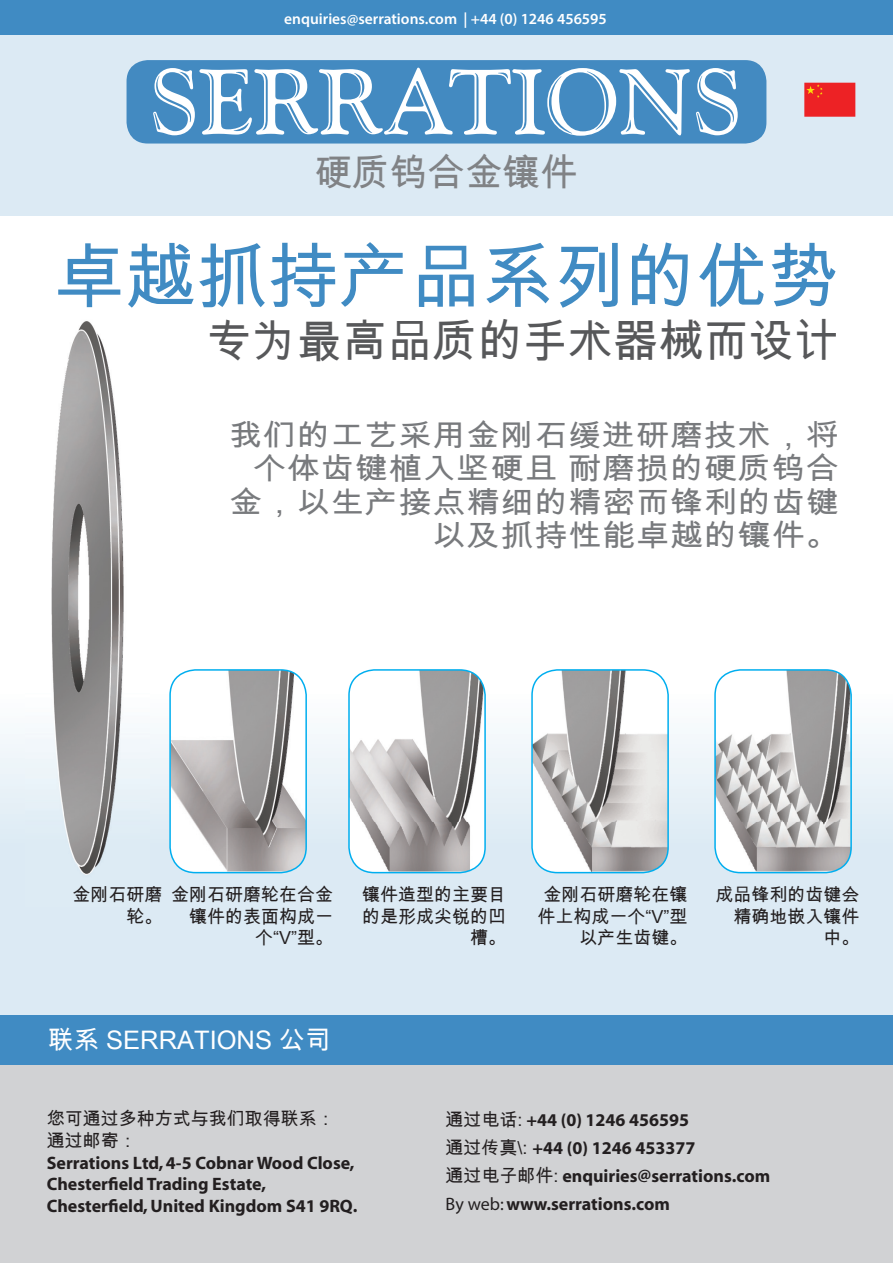
<style>
.page{position:relative;width:893px;height:1263px;background:#fff}
.page>*{position:absolute;margin:0;border:0;box-sizing:border-box;transform-origin:0 0}
.t1{font:71.4px "Arial Unicode MS";color:#408bc3}
.t2{font:45.15px "Arial Unicode MS";color:#57585a}
.t3{font:37.65px "Arial Unicode MS";color:#808285}
.t4{font:30.15px/33.5px "Arial Unicode MS";letter-spacing:.02em;color:#787a7d;text-align:right;scale:1.1 1}
.t5{font:25.5px "Arial Unicode MS";color:#fff}
.t6{font:700 18px/27.9px "Myriad";color:#231f20}
.t7{font:18px/21.6px "Arial Unicode MS";color:#231f20;text-align:right}
.t8{font:600 15.45px "Myriad Pro";color:#fff}
.s1{font-family:"Arial Unicode MS";font-weight:400}
.s2{font-weight:400}
</style>
<div class="page">
<svg style="left:0;top:669px;width:893px;height:346px;background:#e0ecf5"></svg>
<img style="left:26px;top:321px;width:123px;height:585px">
<img style="left:170px;top:670px;width:136px;height:203px">
<div style="left:169px;top:669px;width:138px;height:204px;border:2px solid #00aeef;border-radius:26px"></div>
<img style="left:349px;top:670px;width:136px;height:203px">
<div style="left:348px;top:669px;width:138px;height:204px;border:2px solid #00aeef;border-radius:26px"></div>
<img style="left:532px;top:670px;width:136px;height:203px">
<div style="left:531px;top:669px;width:138px;height:204px;border:2px solid #00aeef;border-radius:26px"></div>
<img style="left:715px;top:670px;width:136px;height:203px">
<div style="left:714px;top:669px;width:138px;height:204px;border:2px solid #00aeef;border-radius:26px"></div>
<div style="left:0;top:1064px;width:893px;height:199px;background:#d1d2d4"></div>
<div style="left:0;top:1015px;width:893px;height:49px;background:#408bc3"></div>
<div style="left:0;top:30px;width:893px;height:186px;background:#dceaf4"></div>
<div style="left:0;top:0;width:893px;height:35px;background:#408bc3"></div>
<div style="left:127px;top:60px;width:639px;height:84px;background:#438ac1;border-radius:21px"></div>
<svg style="left:153px;top:68px;width:585px;height:68px"></svg>
<svg style="left:804px;top:83px;width:51px;height:34px;background:#ec2827"></svg>
<p class="t8" style="left:284px;top:9px;width:324px">enquiries@serrations.com | +44 (0) 1246 456595</p>
<h3 class="t3" style="left:315px;top:146px;width:265px">硬质钨合金镶件</h3>
<h1 class="t1" style="left:54px;top:225px;width:787px">卓越抓持产品系列的优势</h1>
<h2 class="t2" style="left:207px;top:308px;width:634px">专为最高品质的手术器械而设计</h2>
<h3 class="t4" style="left:229px;top:418px;width:556px">我们的工艺采用金刚石缓进研磨技术，将个体齿键植入坚硬且 耐磨损的硬质钨合金，以生产接点精细的精密而锋利的齿键以及抓持性能卓越的镶件。</h3>
<p class="t7" style="left:72px;top:883px;width:91px">金刚石研磨轮。</p>
<p class="t7" style="left:171px;top:883px;width:163px">金刚石研磨轮在合金镶件的表面构成一个“V”型。</p>
<p class="t7" style="left:362px;top:883px;width:145px">镶件造型的主要目的是形成尖锐的凹槽。</p>
<p class="t7" style="left:537px;top:883px;width:151px">金刚石研磨轮在镶件上构成一个“V”型以产生齿键。</p>
<p class="t7" style="left:715px;top:883px;width:145px">成品锋利的齿键会精确地嵌入镶件中。</p>
<h3 class="t5" style="left:48px;top:1022px;width:283px">联系 SERRATIONS 公司</h3>
<p class="t7" style="left:47px;top:1108px;width:290px;text-align:left">您可通过多种方式与我们取得联系：通过邮寄：</p>
<p class="t6" style="left:47px;top:1152px;width:312px;line-height:21.6px">Serrations Ltd, 4-5 Cobnar Wood Close,<br>Chesterfield Trading Estate,<br>Chesterfield, United Kingdom S41 9RQ.</p>
<p class="t6" style="left:446px;top:1107px;width:326px"><span class="s1">通过电话:</span> +44 (0) 1246 456595<br><span class="s1">通过传真\:</span> +44 (0) 1246 453377<br><span class="s1">通过电子邮件:</span> enquiries@serrations.com<br><span class="s2">By web:</span> www.serrations.com</p>
</div>
